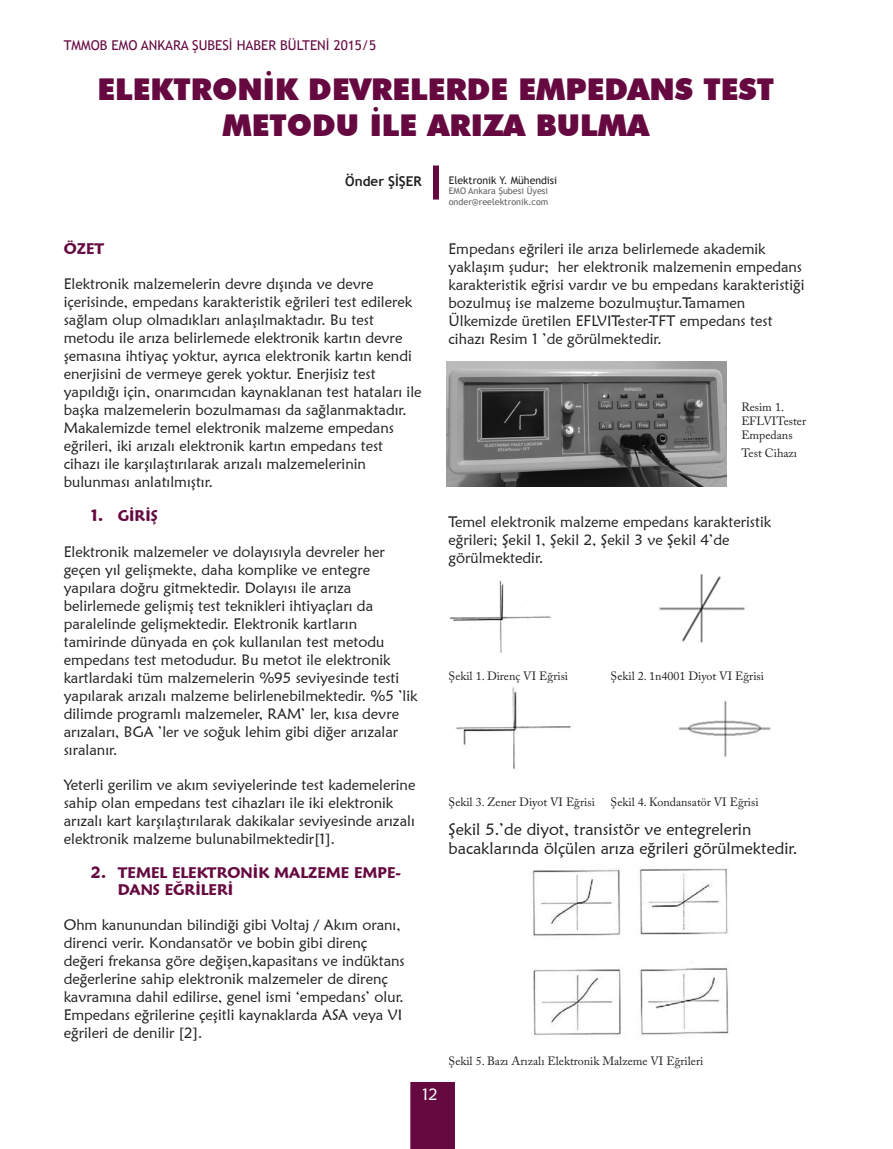
<style>
.page{position:relative;width:893px;height:1149px;background:#fff}
.page>*{position:absolute;margin:0;border:0;box-sizing:border-box;transform-origin:0 0}
.t1{font:900 30px/36px "Futura BT";color:#650940;text-align:center}
.t2{font:16.5px/19.8px "Maiandra GD";color:#231f20}
.t3{font:16.5px "Maiandra GD";color:#fff}
.t4{font:15px/18px "Maiandra GD";color:#231f20}
.t5{font:600 15px/17.2px "Maiandra GD";color:#650940}
.t6{font:13.5px "Trebuchet MS";color:#650940}
.t7{font:700 13.5px "Trebuchet MS";color:#231f20}
.t8{font:12px/14.4px "Adobe Caslon Pro";color:#231f20}
.t9{font:10.5px "Trebuchet MS";color:#231f20}
.t10{font:9px "Trebuchet MS";color:#636366}
.s1{font-size:16.5px}
</style>
<div class="page">
<div style="left:410px;top:1082px;width:45px;height:66px;background:#650940"></div>
<div style="left:433px;top:165px;width:6px;height:34px;background:#650940"></div>
<img style="left:446px;top:361px;width:281px;height:125px">
<img style="left:449px;top:580px;width:102px;height:73px">
<img style="left:455px;top:687px;width:116px;height:83px">
<img style="left:532px;top:868px;width:197px;height:168px">
<img style="left:659px;top:574px;width:86px;height:69px">
<img style="left:678px;top:700px;width:93px;height:58px">
<p class="t6" style="left:64px;top:37px;width:314px">TMMOB EMO ANKARA ŞUBESİ HABER BÜLTENİ 2015/5</p>
<p class="t1" style="left:98px;top:71px;width:678px">ELEKTRONİK DEVRELERDE EMPEDANS TEST<br>METODU İLE ARIZA BULMA</p>
<p class="t7" style="left:345px;top:173px;width:78px">Önder ŞİŞER</p>
<p class="t9" style="left:449px;top:174px;width:110px">Elektronik Y. Mühendisi</p>
<p class="t10" style="left:449px;top:186px;width:101px">EMO Ankara Şubesi Üyesi</p>
<p class="t10" style="left:449px;top:197px;width:101px">onder@reelektronik.com</p>
<p class="t5" style="left:64px;top:240px;width:42px">ÖZET</p>
<p class="t4" style="left:64px;top:274px;width:359px">Elektronik malzemelerin devre dışında ve devre içerisinde, empedans karakteristik eğrileri test edilerek sağlam olup olmadıkları anlaşılmaktadır. Bu test metodu ile arıza belirlemede elektronik kartın devre şemasına ihtiyaç yoktur, ayrıca elektronik kartın kendi enerjisini de vermeye gerek yoktur. Enerjisiz test yapıldığı için, onarımcıdan kaynaklanan test hataları ile başka malzemelerin bozulmaması da sağlanmaktadır.<br>Makalemizde temel elektronik malzeme empedans eğrileri, iki arızalı elektronik kartın empedans test cihazı ile karşılaştırılarak arızalı malzemelerinin bulunması anlatılmıştır.</p>
<p class="t5" style="left:91px;top:507px;width:69px"><span class="s1">1.</span> GİRİŞ</p>
<p class="t4" style="left:64px;top:542px;width:356px">Elektronik malzemeler ve dolayısıyla devreler her geçen yıl gelişmekte, daha komplike ve entegre yapılara doğru gitmektedir. Dolayısı ile arıza belirlemede gelişmiş test teknikleri ihtiyaçları da paralelinde gelişmektedir. Elektronik kartların tamirinde dünyada en çok kullanılan test metodu empedans test metodudur. Bu metot ile elektronik kartlardaki tüm malzemelerin %95 seviyesinde testi yapılarak arızalı malzeme belirlenebilmektedir. %5 ’lik dilimde programlı malzemeler, RAM’ ler, kısa devre arızaları, BGA ’ler ve soğuk lehim gibi diğer arızalar sıralanır.</p>
<p class="t4" style="left:64px;top:775px;width:353px">Yeterli gerilim ve akım seviyelerinde test kademelerine sahip olan empedans test cihazları ile iki elektronik arızalı kart karşılaştırılarak dakikalar seviyesinde arızalı elektronik malzeme bulunabilmektedir[1].</p>
<p class="t5" style="left:118px;top:863px;width:285px;text-indent:-27px"><span class="s1">2.</span> TEMEL ELEKTRONİK MALZEME EMPE-<br>DANS EĞRİLERİ</p>
<p class="t4" style="left:64px;top:915px;width:342px">Ohm kanunundan bilindiği gibi Voltaj / Akım oranı, direnci verir. Kondansatör ve bobin gibi direnç değeri frekansa göre değişen,kapasitans ve indüktans değerlerine sahip elektronik malzemeler de direnç kavramına dahil edilirse, genel ismi ‘empedans’ olur.<br>Empedans eğrilerine çeşitli kaynaklarda ASA veya VI eğrileri de denilir [2].</p>
<p class="t3" style="left:422px;top:1083px;width:17px">12</p>
<p class="t4" style="left:449px;top:239px;width:357px">Empedans eğrileri ile arıza belirlemede akademik yaklaşım şudur; her elektronik malzemenin empedans karakteristik eğrisi vardır ve bu empedans karakteristiği bozulmuş ise malzeme bozulmuştur.Tamamen Ülkemizde üretilen EFLVITester-TFT empedans test cihazı Resim 1 ’de görülmektedir.</p>
<p class="t8" style="left:741px;top:399px;width:66px">Resim 1.<br>EFLVITester<br>Empedans</p>
<p class="t8" style="left:741px;top:446px;width:57px">Test Cihazı</p>
<p class="t4" style="left:449px;top:513px;width:324px">Temel elektronik malzeme empedans karakteristik eğrileri; Şekil 1, Şekil 2, Şekil 3 ve Şekil 4’de görülmektedir.</p>
<p class="t8" style="left:449px;top:668px;width:121px">Şekil 1. Direnç VI Eğrisi</p>
<p class="t8" style="left:611px;top:668px;width:155px">Şekil 2. 1n4001 Diyot VI Eğrisi</p>
<p class="t8" style="left:449px;top:794px;width:148px">Şekil 3. Zener Diyot VI Eğrisi</p>
<p class="t8" style="left:611px;top:794px;width:150px">Şekil 4. Kondansatör VI Eğrisi</p>
<p class="t2" style="left:449px;top:818px;width:350px">Şekil 5.’de diyot, transistör ve entegrelerin bacaklarında ölçülen arıza eğrileri görülmektedir.</p>
<p class="t8" style="left:449px;top:1052px;width:256px">Şekil 5. Bazı Arızalı Elektronik Malzeme VI Eğrileri</p>
</div>
